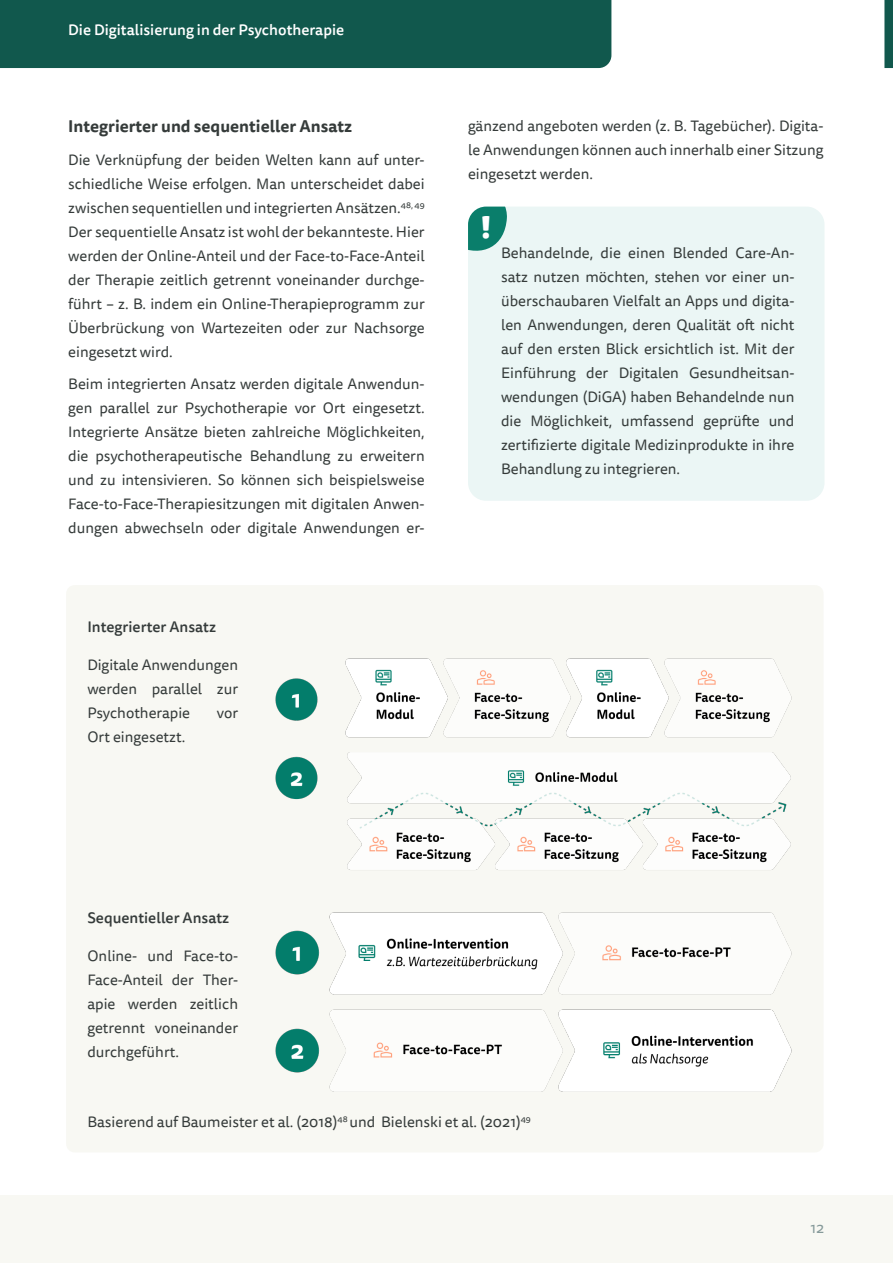
<style>
.page{position:relative;width:893px;height:1263px;background:#fff}
.page>*{position:absolute;margin:0;border:0;box-sizing:border-box;transform-origin:0 0}
.t1{font:900 30px "Tisa Sans Pro";color:#fff}
.t2{font:700 16.5px "Tisa Sans Pro";color:#353b3a}
.t3{font:15px/24px "Tisa Sans Pro";color:#353b3a;text-align:justify}
.t4{font:500 15px "Tisa Sans Pro";color:#fff}
.t5{font:500 15px "Tisa Sans Pro";color:#353b3a}
.t6{font:15px "Tisa Sans Pro";color:#869a9a}
</style>
<div class="page">
<div style="left:0;top:1195px;width:893px;height:68px;background:#f8f8f3"></div>
<div style="left:66px;top:585px;width:757px;height:567px;background:#f8f8f3;border-radius:9px"></div>
<div style="left:0;top:0;width:611px;height:68px;background:#11584d"></div>
<div style="left:468px;top:207px;width:356px;height:294px;background:#ebf6f5;border-radius:18px"></div>
<svg style="left:468px;top:207px;width:39px;height:44px"></svg>
<svg style="left:884px;top:0;width:9px;height:68px"></svg>
<img style="left:275px;top:659px;width:517px;height:211px">
<img style="left:275px;top:912px;width:517px;height:180px">
<p class="t4" style="left:68px;top:19px;width:277px">Die Digitalisierung in der Psychotherapie</p>
<p class="t2" style="left:68px;top:114px;width:285px">Integrierter und sequentieller Ansatz</p>
<p class="t3" style="left:68px;top:148px;width:358px">Die Verknüpfung der beiden Welten kann auf unter&shy;schiedliche Weise erfolgen. Man unterscheidet dabei zwischen sequentiellen und integrierten Ansätzen.<sup>48,</sup> <sup>49<br></sup>Der sequentielle Ansatz ist wohl der bekannteste. Hier werden der Online-Anteil und der Face-to-Face-Anteil der Therapie zeitlich getrennt voneinander durchge&shy;führt – z. B. indem ein Online-Therapieprogramm zur Überbrückung von Wartezeiten oder zur Nachsorge eingesetzt wird.</p>
<p class="t3" style="left:68px;top:372px;width:358px">Beim integrierten Ansatz werden digitale Anwendun&shy;gen parallel zur Psychotherapie vor Ort eingesetzt.<br>Integrierte Ansätze bieten zahlreiche Möglichkeiten, die psychotherapeutische Behandlung zu erweitern und zu intensivieren. So können sich beispielsweise Face-to-Face-Therapiesitzungen mit digitalen Anwen&shy;dungen abwechseln oder digitale Anwendungen er-</p>
<p class="t5" style="left:87px;top:616px;width:130px">Integrierter Ansatz</p>
<p class="t3" style="left:87px;top:653px;width:152px">Digitale Anwendungen werden parallel zur Psychotherapie</p>
<p class="t3" style="left:217px;top:701px;width:23px">vor</p>
<p class="t3" style="left:87px;top:725px;width:100px">Ort eingesetzt.</p>
<p class="t3" style="left:468px;top:114px;width:357px">gänzend angeboten werden (z. B. Tagebücher). Digita&shy;le Anwendungen können auch innerhalb einer Sitzung eingesetzt werden.</p>
<p class="t1" style="left:481px;top:203px;width:12px">!</p>
<p class="t3" style="left:501px;top:241px;width:295px">Behandelnde, die einen Blended Care-An&shy;satz nutzen möchten, stehen vor einer un&shy;überschaubaren Vielfalt an Apps und digita&shy;len Anwendungen, deren Qualität oft nicht auf den ersten Blick ersichtlich ist. Mit der Einführung der Digitalen Gesundheitsan&shy;wendungen (DiGA) haben Behandelnde nun die Möglichkeit, umfassend geprüfte und zertifizierte digitale Medizinprodukte in ihre Behandlung zu integrieren.</p>
<p class="t5" style="left:87px;top:907px;width:143px">Sequentieller Ansatz</p>
<p class="t3" style="left:87px;top:944px;width:152px">Online- und Face-to-Face-Anteil der Ther&shy;apie werden zeitlich getrennt voneinander durchgeführt.</p>
<p class="t3" style="left:87px;top:1111px;width:445px">Basierend auf Baumeister et al. (2018)<sup>48</sup> und Bielenski et al. (2021)<sup>49</sup></p>
<p class="t6" style="left:810px;top:1218px;width:15px">12</p>
</div>
